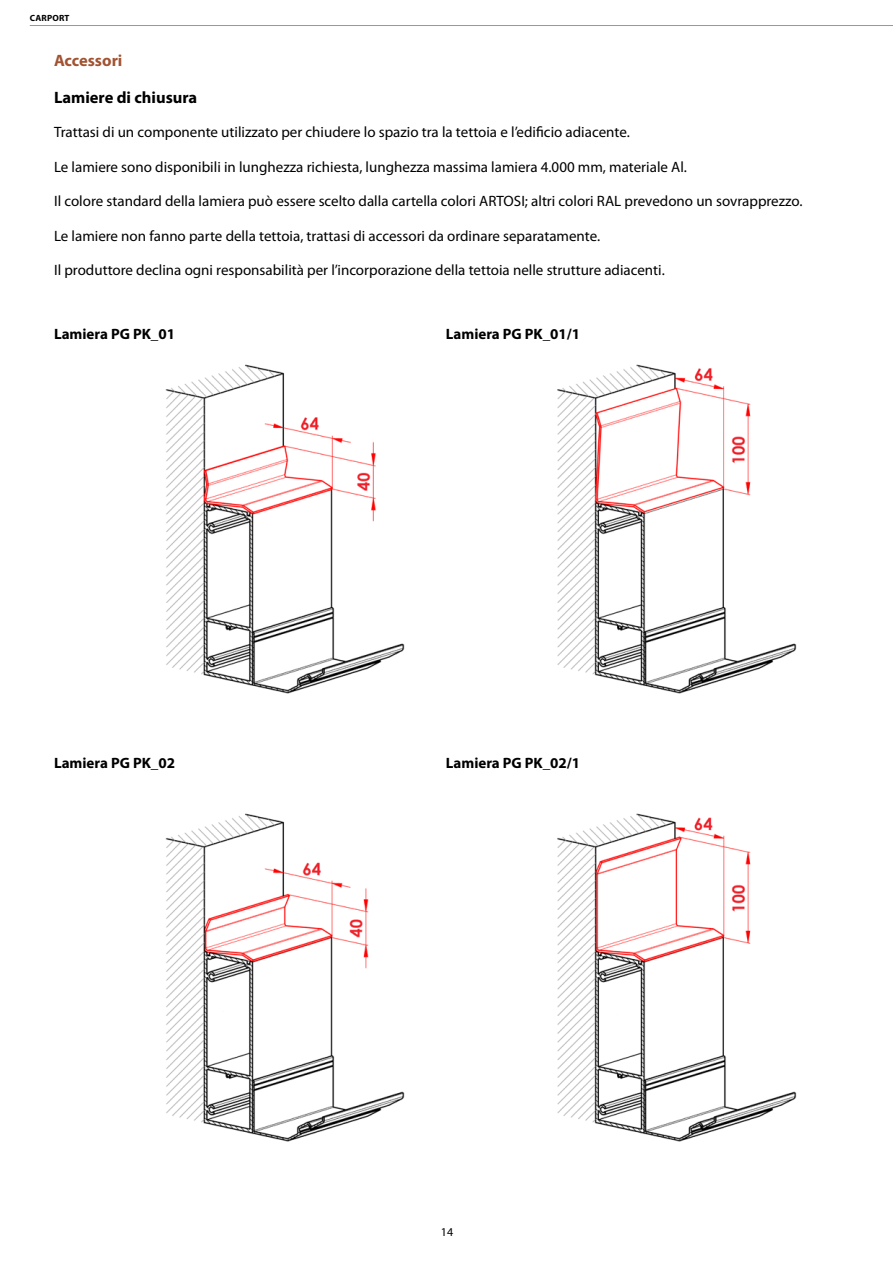
<style>
.page{position:relative;width:893px;height:1263px;background:#fff}
.page>*{position:absolute;margin:0;border:0;box-sizing:border-box;transform-origin:0 0}
.t1{font:700 16.5px "Myriad Pro";color:#000}
.t2{font:700 16.5px "Myriad Pro";color:#a15332}
.t3{font:15px "Myriad Pro";color:#000}
.t4{font:700 15px "Myriad Pro";color:#000}
.t5{font:12px "Myriad Pro";color:#000}
.t6{font:700 9px "Myriad Pro";letter-spacing:.02em;color:#000}
</style>
<div class="page">
<hr style="left:30px;top:25px;width:863px;height:1px;background:#9b9998">
<img style="left:557px;top:364px;width:240px;height:330px">
<img style="left:165px;top:364px;width:240px;height:330px">
<img style="left:557px;top:813px;width:240px;height:329px">
<img style="left:165px;top:813px;width:240px;height:329px">
<p class="t6" style="left:30px;top:12px;width:41px">CARPORT</p>
<p class="t2" style="left:54px;top:50px;width:70px">Accessori</p>
<p class="t1" style="left:54px;top:86px;width:145px">Lamiere di chiusura</p>
<p class="t3" style="left:54px;top:123px;width:577px">Trattasi di un componente utilizzato per chiudere lo spazio tra la tettoia e l’edificio adiacente.</p>
<p class="t3" style="left:54px;top:157px;width:634px">Le lamiere sono disponibili in lunghezza richiesta, lunghezza massima lamiera 4.000 mm, materiale Al.</p>
<p class="t3" style="left:54px;top:192px;width:750px">Il colore standard della lamiera può essere scelto dalla cartella colori ARTOSI; altri colori RAL prevedono un sovrapprezzo.</p>
<p class="t3" style="left:54px;top:226px;width:548px">Le lamiere non fanno parte della tettoia, trattasi di accessori da ordinare separatamente.</p>
<p class="t3" style="left:54px;top:261px;width:612px">Il produttore declina ogni responsabilità per l’incorporazione della tettoia nelle strutture adiacenti.</p>
<p class="t4" style="left:54px;top:324px;width:123px">Lamiera PG PK_01</p>
<p class="t4" style="left:54px;top:753px;width:123px">Lamiera PG PK_02</p>
<p class="t4" style="left:446px;top:324px;width:136px">Lamiera PG PK_01/1</p>
<p class="t4" style="left:446px;top:753px;width:136px">Lamiera PG PK_02/1</p>
<p class="t5" style="left:441px;top:1225px;width:14px">14</p>
</div>
